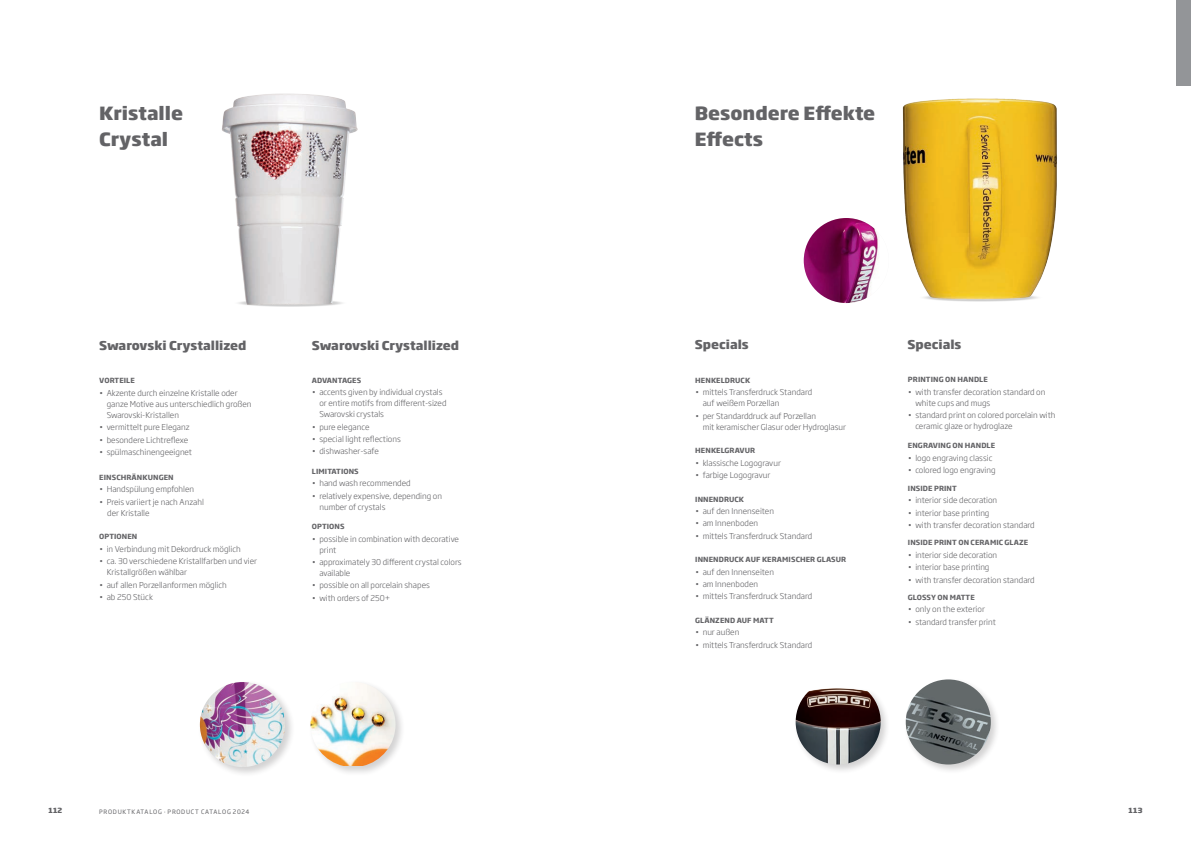
<style>
.page{position:relative;width:1191px;height:842px;background:#fff}
.page>*{position:absolute;margin:0;border:0;box-sizing:border-box;transform-origin:0 0}
.t1{font:800 18px/26px "Soho Gothic Pro";color:#636366}
.t2{font:800 12px "Soho Gothic Pro";color:#636366}
.t3{font:300 8px/11px "Soho Gothic Pro";color:#636366}
.t4{font:700 7px "Soho Gothic Pro";letter-spacing:.015em;color:#636366}
.t5{font:800 7px "Soho Gothic W04";letter-spacing:.02em;color:#636366}
.t6{font:6px "Soho Gothic Pro";letter-spacing:.115em;color:#636366}
</style>
<div class="page">
<img style="left:828px;top:98px;width:229px;height:206px">
<img style="left:803px;top:218px;width:85px;height:85px;border-radius:43px">
<div style="left:793px;top:686px;width:98px;height:89px;background:#231f20;opacity:.2"></div>
<img style="left:795px;top:688px;width:85px;height:76px">
<div style="left:903px;top:677px;width:98px;height:98px;background:#231f20;opacity:.2"></div>
<img style="left:905px;top:679px;width:85px;height:85px;border-radius:43px">
<img style="left:222px;top:93px;width:136px;height:212px">
<div style="left:198px;top:680px;width:97px;height:97px;background:#231f20;opacity:.2"></div>
<img style="left:200px;top:682px;width:85px;height:85px;border-radius:43px">
<div style="left:308px;top:680px;width:98px;height:96px;background:#231f20;opacity:.2"></div>
<img style="left:310px;top:682px;width:85px;height:84px">
<div style="left:1176px;top:0;width:15px;height:85px;background:#939598"></div>
<h1 class="t1" style="left:99px;top:99px;width:85px">Kristalle<br>Crystal</h1>
<h2 class="t2" style="left:99px;top:335px;width:149px">Swarovski Crystallized</h2>
<h2 class="t2" style="left:312px;top:335px;width:149px">Swarovski Crystallized</h2>
<p class="t4" style="left:99px;top:375px;width:37px">VORTEILE</p>
<p class="t3" style="left:107px;top:387px;width:146px;text-indent:-7px">• Akzente durch einzelne Kristalle oder ganze Motive aus unterschiedlich großen<br>Swarovski-Kristallen</p>
<p class="t3" style="left:99px;top:421px;width:92px">• vermittelt pure Eleganz</p>
<p class="t3" style="left:99px;top:434px;width:90px">• besondere Lichtreflexe</p>
<p class="t3" style="left:99px;top:446px;width:94px">• spülmaschinengeeignet</p>
<p class="t4" style="left:99px;top:472px;width:76px">EINSCHRÄNKUNGEN</p>
<p class="t3" style="left:99px;top:483px;width:96px">• Handspülung empfohlen</p>
<p class="t3" style="left:107px;top:496px;width:98px;text-indent:-8px">• Preis variiert je nach Anzahl der Kristalle</p>
<p class="t4" style="left:99px;top:531px;width:40px">OPTIONEN</p>
<p class="t3" style="left:99px;top:543px;width:143px">• in Verbindung mit Dekordruck möglich</p>
<p class="t3" style="left:107px;top:555px;width:152px;text-indent:-7px">• ca. 30 verschiedene Kristallfarben und vier<br>Kristallgrößen wählbar</p>
<p class="t3" style="left:99px;top:579px;width:129px">• auf allen Porzellanformen möglich</p>
<p class="t3" style="left:99px;top:591px;width:55px">• ab 250 Stück</p>
<p class="t4" style="left:312px;top:375px;width:51px">ADVANTAGES</p>
<p class="t3" style="left:319px;top:386px;width:129px;text-indent:-7px">• accents given by individual crystals or entire motifs from different-sized<br>Swarovski crystals</p>
<p class="t3" style="left:312px;top:421px;width:59px">• pure elegance</p>
<p class="t3" style="left:312px;top:433px;width:90px">• special light reflections</p>
<p class="t3" style="left:312px;top:445px;width:68px">• dishwasher-safe</p>
<p class="t4" style="left:312px;top:466px;width:48px">LIMITATIONS</p>
<p class="t3" style="left:312px;top:477px;width:100px">• hand wash recommended</p>
<p class="t3" style="left:319px;top:490px;width:124px;text-indent:-7px">• relatively expensive, depending on number of crystals</p>
<p class="t4" style="left:312px;top:521px;width:34px">OPTIONS</p>
<p class="t3" style="left:319px;top:533px;width:141px;text-indent:-7px">• possible in combination with decorative print</p>
<p class="t3" style="left:319px;top:556px;width:144px;text-indent:-7px">• approximately 30 different crystal colors available</p>
<p class="t3" style="left:312px;top:579px;width:119px">• possible on all porcelain shapes</p>
<p class="t3" style="left:312px;top:592px;width:80px">• with orders of 250+</p>
<h1 class="t1" style="left:694px;top:99px;width:182px">Besondere Effekte<br>Effects</h1>
<h2 class="t2" style="left:694px;top:335px;width:56px">Specials</h2>
<h2 class="t2" style="left:907px;top:335px;width:56px">Specials</h2>
<p class="t4" style="left:695px;top:375px;width:56px">HENKELDRUCK</p>
<p class="t3" style="left:702px;top:386px;width:111px;text-indent:-7px">• mittels Transferdruck Standard auf weißem Porzellan</p>
<p class="t3" style="left:702px;top:410px;width:145px;text-indent:-7px">• per Standarddruck auf Porzellan<br>mit keramischer Glasur oder Hydroglasur</p>
<p class="t4" style="left:695px;top:445px;width:61px">HENKELGRAVUR</p>
<p class="t3" style="left:695px;top:457px;width:87px">• klassische Logogravur</p>
<p class="t3" style="left:695px;top:469px;width:77px">• farbige Logogravur</p>
<p class="t4" style="left:695px;top:493px;width:50px">INNENDRUCK</p>
<p class="t3" style="left:695px;top:505px;width:80px">• auf den Innenseiten</p>
<p class="t3" style="left:695px;top:517px;width:64px">• am Innenboden</p>
<p class="t3" style="left:695px;top:530px;width:118px">• mittels Transferdruck Standard</p>
<p class="t4" style="left:695px;top:554px;width:152px">INNENDRUCK AUF KERAMISCHER GLASUR</p>
<p class="t3" style="left:695px;top:566px;width:80px">• auf den Innenseiten</p>
<p class="t3" style="left:695px;top:578px;width:64px">• am Innenboden</p>
<p class="t3" style="left:695px;top:590px;width:118px">• mittels Transferdruck Standard</p>
<p class="t4" style="left:695px;top:615px;width:80px">GLÄNZEND AUF MATT</p>
<p class="t3" style="left:695px;top:626px;width:46px">• nur außen</p>
<p class="t3" style="left:695px;top:639px;width:118px">• mittels Transferdruck Standard</p>
<p class="t4" style="left:908px;top:374px;width:81px">PRINTING ON HANDLE</p>
<p class="t3" style="left:915px;top:386px;width:132px;text-indent:-7px">• with transfer decoration standard on white cups and mugs</p>
<p class="t3" style="left:915px;top:409px;width:142px;text-indent:-7px">• standard print on colored porcelain with ceramic glaze or hydroglaze</p>
<p class="t4" style="left:908px;top:440px;width:89px">ENGRAVING ON HANDLE</p>
<p class="t3" style="left:908px;top:452px;width:86px">• logo engraving classic</p>
<p class="t3" style="left:908px;top:464px;width:89px">• colored logo engraving</p>
<p class="t4" style="left:908px;top:482px;width:50px">INSIDE PRINT</p>
<p class="t3" style="left:908px;top:494px;width:91px">• interior side decoration</p>
<p class="t3" style="left:908px;top:507px;width:83px">• interior base printing</p>
<p class="t3" style="left:908px;top:519px;width:128px">• with transfer decoration standard</p>
<p class="t4" style="left:908px;top:537px;width:122px">INSIDE PRINT ON CERAMIC GLAZE</p>
<p class="t3" style="left:908px;top:549px;width:91px">• interior side decoration</p>
<p class="t3" style="left:908px;top:561px;width:83px">• interior base printing</p>
<p class="t3" style="left:908px;top:574px;width:128px">• with transfer decoration standard</p>
<p class="t4" style="left:908px;top:592px;width:68px">GLOSSY ON MATTE</p>
<p class="t3" style="left:908px;top:603px;width:78px">• only on the exterior</p>
<p class="t3" style="left:908px;top:616px;width:89px">• standard transfer print</p>
<p class="t5" style="left:48px;top:805px;width:15px">112</p>
<p class="t6" style="left:99px;top:807px;width:152px">PRODUKTKATALOG ; PRODUCT CATALOG 2024</p>
<p class="t5" style="left:1128px;top:805px;width:15px">113</p>
</div>
